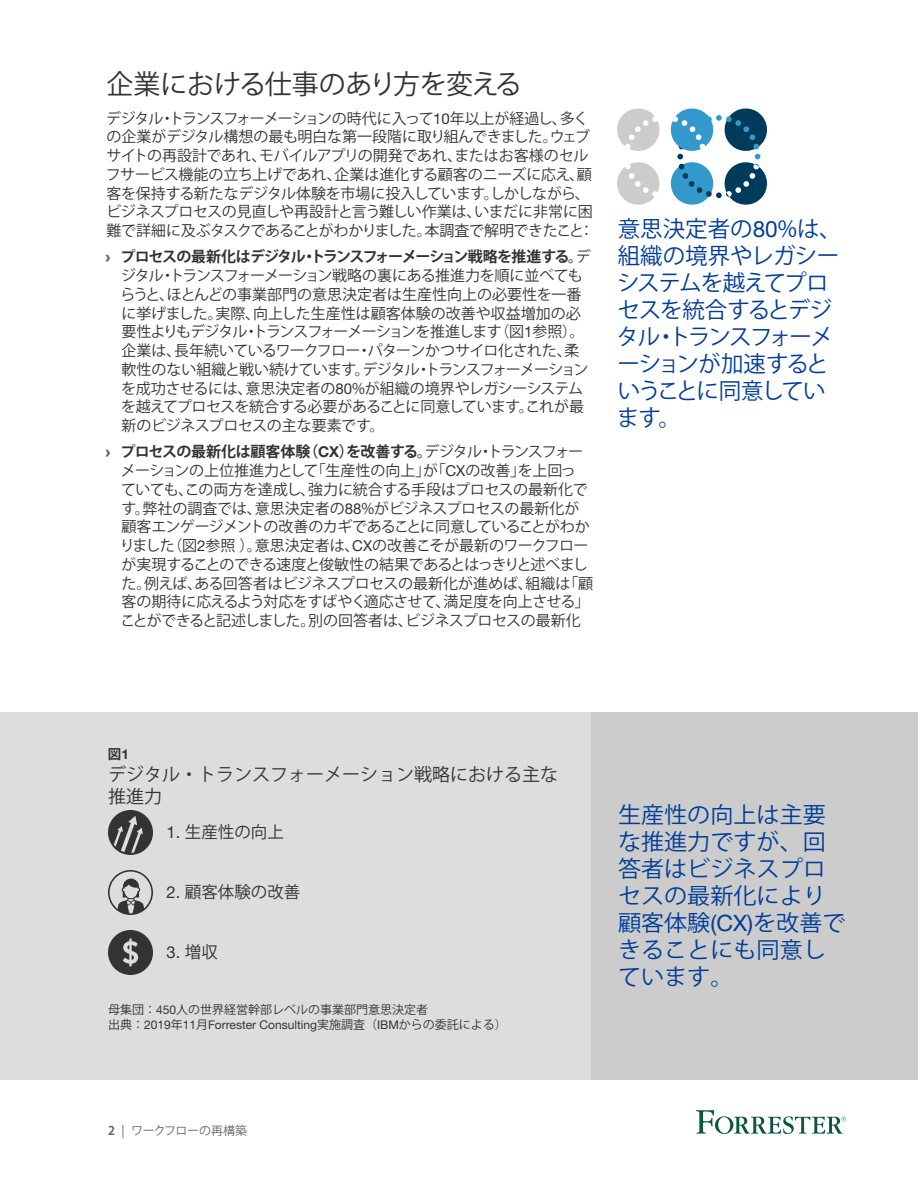
<style>
.page{position:relative;width:918px;height:1188px;background:#fff}
.page>*{position:absolute;margin:0;border:0;box-sizing:border-box;transform-origin:0 0}
.Heading_2{font:27px "Koz Go Pr 6 N";letter-spacing:-.02em;color:#333}
.Call-out_blue{font:22.5px/27px "Koz Go Pr 6 N";letter-spacing:-.05em;color:#003d99}
.Call-out_blue-2{font:22.5px/27px "Koz Go Pr 6 N";color:#003d99}
.t1{font:18px/22.5px "Koz Go Pr 6 N";color:#333}
.t2{font:16.5px "Koz Go Pr 6 N";color:#333}
.t3{font:16.5px "Helvetica Neue LT Std";color:#333}
.t4{font:15px/18.8px "Koz Go Pr 6 N";letter-spacing:-.02em;color:#333}
.t5{font:700 13.5px "Koz Go Pr 6 N";color:#333}
.t6{font:12px/15px "Koz Go Pr 6 N";color:#333}
.t7{font:12px "Koz Go Pr 6 N";letter-spacing:-.03em;color:#666}
.s1{font-family:"Helvetica Neue LT Std"}
.s2{font-family:"Arial";font-weight:900;color:#666}
.s3{font-weight:700}
.s4{font-family:"Helvetica Neue LT Std";font-weight:700}
.s5{font-family:"Koz Go Pr 6 N"}
</style>
<div class="page">
<svg style="left:696px;top:1110px;width:150px;height:24px"></svg>
<div style="left:0;top:712px;width:918px;height:368px;background:#ddd"></div>
<div style="left:591px;top:712px;width:327px;height:368px;background:#ccc"></div>
<svg style="left:108px;top:810px;width:45px;height:45px"></svg>
<svg style="left:108px;top:930px;width:45px;height:45px"></svg>
<svg style="left:108px;top:870px;width:45px;height:45px"></svg>
<svg style="left:617px;top:108px;width:150px;height:97px"></svg>
<div style="left:625px;top:143px;width:6px;height:7px;background:#fff;border-radius:2px"></div>
<p class="Heading_2" style="left:106px;top:68px;width:417px">企業における仕事のあり方を変える</p>
<p class="t4" style="left:106px;top:109px;width:490px">デジタル・トランスフォーメーションの時代に入って<span class="s1">10</span>年以上が経過し、多くの企業がデジタル構想の最も明白な第一段階に取り組んできました。ウェブサイトの再設計であれ、モバイルアプリの開発であれ、またはお客様のセルフサービス機能の立ち上げであれ、企業は進化する顧客のニーズに応え、顧客を保持する新たなデジタル体験を市場に投入しています。しかしながら、ビジネスプロセスの見直しや再設計と言う難しい作業は、いまだに非常に困難で詳細に及ぶタスクであることがわかりました。本調査で解明できたこと：</p>
<p class="t4" style="left:120px;top:248px;width:472px;text-indent:-15px"><span class="s2">›</span> <span class="s3">プロセスの最新化はデジタル・トランスフォーメーション戦略を推進する。</span>デジタル・トランスフォーメーション戦略の裏にある推進力を順に並べてもらうと、ほとんどの事業部門の意思決定者は生産性向上の必要性を一番に挙げました。実際、向上した生産性は顧客体験の改善や収益増加の必要性よりもデジタル・トランスフォーメーションを推進します（図<span class="s1">1</span>参照）。企業は、長年続いているワークフロー・パターンかつサイロ化された、柔軟性のない組織と戦い続けています。デジタル・トランスフォーメーションを成功させるには、意思決定者の<span class="s1">80</span>%が組織の境界やレガシーシステムを越えてプロセスを統合する必要があることに同意しています。これが最新のビジネスプロセスの主な要素です。</p>
<p class="t4" style="left:120px;top:443px;width:475px;text-indent:-14px"><span class="s2">›</span> <span class="s3">プロセスの最新化は顧客体験（</span><span class="s4">CX</span><span class="s3">）を改善する。</span>デジタル・トランスフォーメーションの上位推進力として「生産性の向上」が「<span class="s1">CX</span>の改善」を上回っていても、この両方を達成し、強力に統合する手段はプロセスの最新化です。弊社の調査では、意思決定者の<span class="s1">88</span>%がビジネスプロセスの最新化が顧客エンゲージメントの改善のカギであることに同意していることがわかりました（図<span class="s1">2</span>参照）。意思決定者は、<span class="s1">CX</span>の改善こそが最新のワークフローが実現することのできる速度と俊敏性の結果であるとはっきりと述べました。例えば、ある回答者はビジネスプロセスの最新化が進めば、組織は「顧客の期待に応えるよう対応をすばやく適応させて、満足度を向上させる」ことができると記述しました。別の回答者は、ビジネスプロセスの最新化</p>
<p class="Call-out_blue" style="left:617px;top:216px;width:226px">意思決定者の<span class="s1">80</span>%は、組織の境界やレガシーシステムを越えてプロセスを統合するとデジタル・トランスフォーメーションが加速するということに同意しています。</p>
<p class="t5" style="left:108px;top:747px;width:23px">図<span class="s1">1</span></p>
<p class="t1" style="left:108px;top:763px;width:451px">デジタル・トランスフォーメーション戦略における主な推進力</p>
<p class="t2" style="left:166px;top:823px;width:119px"><span class="s1">1.</span> 生産性の向上</p>
<p class="t2" style="left:166px;top:883px;width:135px"><span class="s1">2.</span> 顧客体験の改善</p>
<p class="t3" style="left:166px;top:943px;width:53px">3. <span class="s5">増収</span></p>
<p class="t6" style="left:108px;top:1002px;width:400px">母集団：<span class="s1">450</span>人の世界経営幹部レベルの事業部門意思決定者<br>出典：<span class="s1">2019</span>年<span class="s1">11</span>月<span class="s1">Forrester Consulting</span>実施調査（<span class="s1">IBM</span>からの委託による）</p>
<p class="t7" style="left:108px;top:1124px;width:141px"><span class="s3">2</span> | ワークフローの再構築</p>
<p class="Call-out_blue-2" style="left:618px;top:802px;width:229px">生産性の向上は主要な推進力ですが、回答者はビジネスプロセスの最新化により顧客体験<span class="s1">(CX)</span>を改善できることにも同意しています。</p>
</div>
